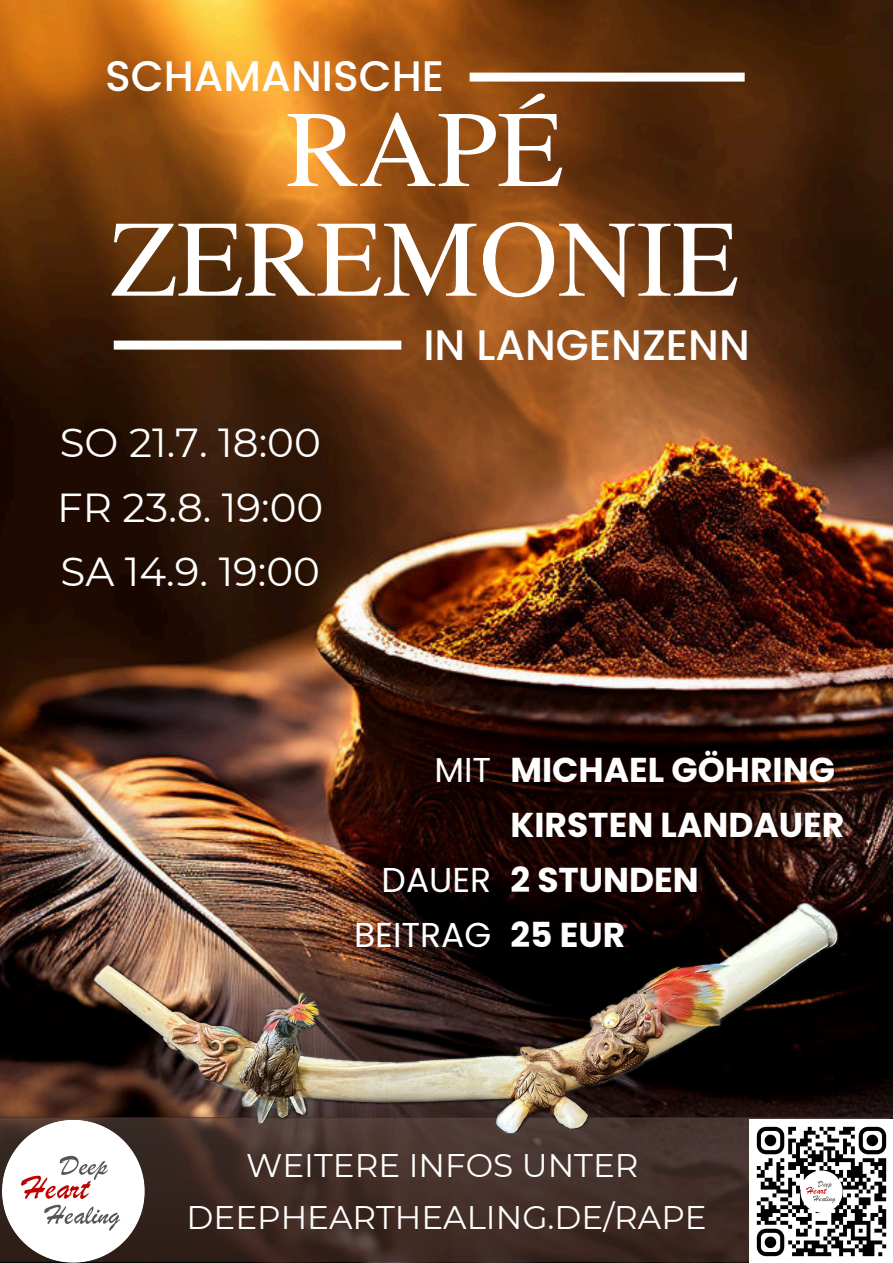
<style>
.page{position:relative;width:893px;height:1263px;background:#fff}
.page>*{position:absolute;margin:0;border:0;box-sizing:border-box;transform-origin:0 0}
.t1{font:108.75px/109.6px "Te X Gyre Termes";color:#fff;text-align:center}
.t2{font:500 42.67px "Poppins";color:#fff}
.t3{font:40.42px/64.7px "Montserrat";color:#fff;text-align:justify}
.t4{font:700 34.5px/55.1px "Poppins";color:#fff}
.t5{font:34.5px/55.1px "Poppins";color:#fff;text-align:right}
.t6{font:32.62px/52.3px "Montserrat";color:#fff;text-align:center}
</style>
<div class="page">
<img style="left:1px;top:0;width:892px;height:1263px">
<div style="left:114px;top:341px;width:287px;height:9px;background:#fff"></div>
<div style="left:470px;top:73px;width:274px;height:9px;background:#fff"></div>
<svg style="left:0;top:1118px;width:889px;height:144px;fill:#412b25"></svg>
<img style="left:750px;top:1119px;width:143px;height:144px">
<img style="left:1px;top:1118px;width:145px;height:145px">
<img style="left:93px;top:902px;width:753px;height:250px">
<p class="t2" style="left:105px;top:46px;width:341px">SCHAMANISCHE</p>
<h1 class="t1" style="left:111px;top:89px;width:630px">RAPÉ<br>ZEREMONIE</h1>
<p class="t3" style="left:57px;top:410px;width:268px">SO 21.7. 18:00<br>FR 23.8. 19:00<br>SA 14.9. 19:00</p>
<p class="t2" style="left:423px;top:315px;width:328px">IN LANGENZENN</p>
<p class="t5" style="left:434px;top:742px;width:58px">MIT</p>
<p class="t5" style="left:354px;top:853px;width:139px">DAUER<br>BEITRAG</p>
<p class="t4" style="left:510px;top:742px;width:335px">MICHAEL GÖHRING<br>KIRSTEN LANDAUER<br>2 STUNDEN<br>25 EUR</p>
<p class="t6" style="left:187px;top:1139px;width:521px">WEITERE INFOS UNTER<br>DEEPHEARTHEALING.DE/RAPE</p>
</div>
